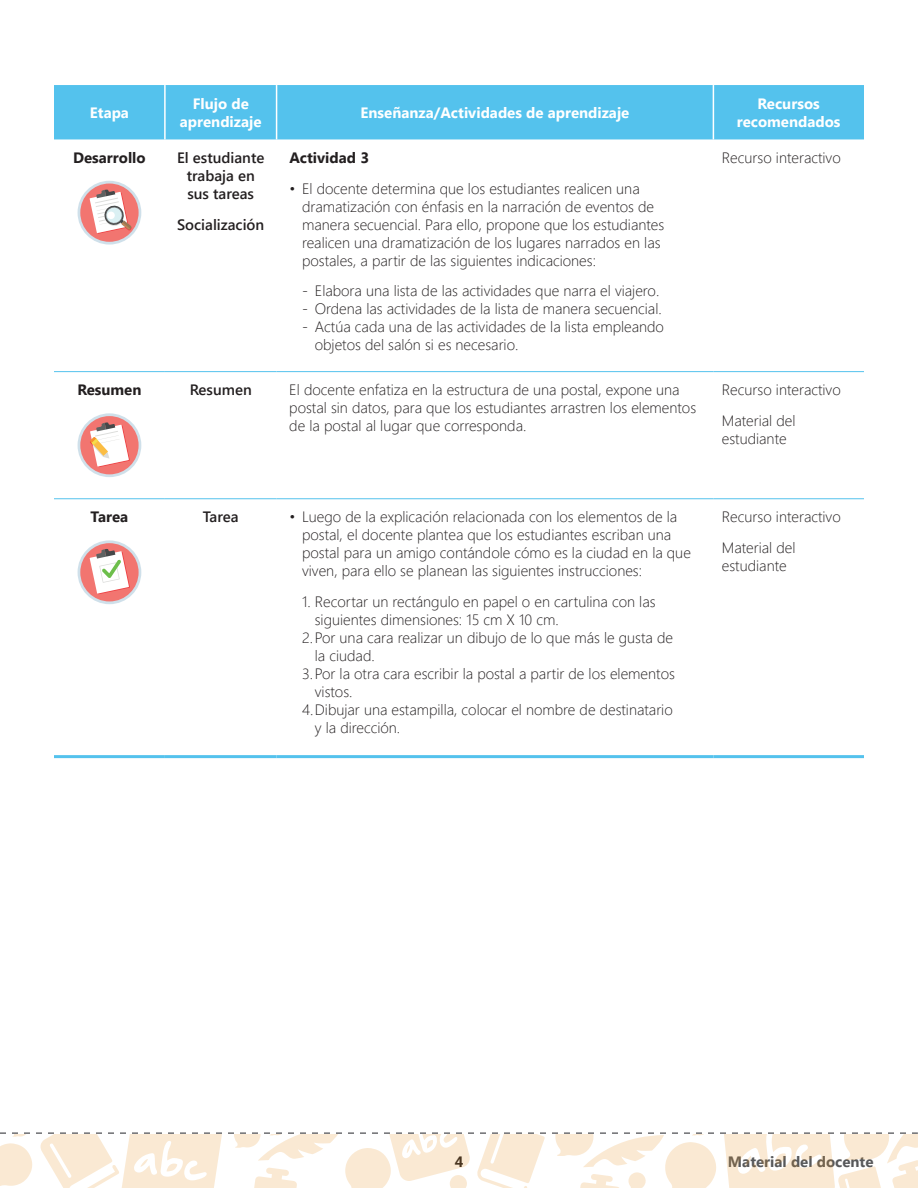
<style>
.page{position:relative;width:918px;height:1188px;background:#fff}
.page>*{position:absolute;margin:0;border:0;box-sizing:border-box;transform-origin:0 0}
.t1{font:300 15px/18px "Segoe UI";color:#231f20}
.t2{font:700 15px/18px "Segoe UI";color:#fff;text-align:center}
.t3{font:600 15px/18px "Segoe UI";color:#231f20;text-align:center}
.t4{font:700 15px "Segoe UI";color:#231f20}
.t5{font:700 15px "Segoe UI";color:#57585a}
</style>
<div class="page">
<svg style="left:0;top:1132px;width:918px;height:56px"></svg>
<div style="left:54px;top:85px;width:810px;height:54px;background:#54c2ed"></div>
<hr style="left:164px;top:85px;width:2px;height:54px;background:#fff">
<hr style="left:276px;top:85px;width:1px;height:54px;background:#fff">
<hr style="left:713px;top:85px;width:1px;height:54px;background:#fff">
<hr style="left:54px;top:371px;width:111px;height:1px;background:#54c2ed">
<hr style="left:165px;top:371px;width:112px;height:1px;background:#54c2ed">
<hr style="left:277px;top:371px;width:436px;height:1px;background:#54c2ed">
<hr style="left:713px;top:371px;width:151px;height:1px;background:#54c2ed">
<hr style="left:54px;top:755px;width:111px;height:3px;background:#54c2ed">
<hr style="left:165px;top:755px;width:112px;height:3px;background:#54c2ed">
<hr style="left:277px;top:755px;width:436px;height:3px;background:#54c2ed">
<hr style="left:713px;top:755px;width:151px;height:3px;background:#54c2ed">
<hr style="left:54px;top:498px;width:111px;height:1px;background:#54c2ed">
<hr style="left:165px;top:498px;width:112px;height:1px;background:#54c2ed">
<hr style="left:277px;top:498px;width:436px;height:1px;background:#54c2ed">
<hr style="left:713px;top:498px;width:151px;height:1px;background:#54c2ed">
<svg style="left:78px;top:181px;width:63px;height:64px"></svg>
<div style="left:80px;top:184px;width:59px;height:58px;background:#f27570;border-radius:50%"></div>
<svg style="left:90px;top:189px;width:42px;height:45px"></svg>
<svg style="left:78px;top:413px;width:63px;height:64px"></svg>
<div style="left:80px;top:416px;width:59px;height:58px;background:#f27570;border-radius:50%"></div>
<svg style="left:90px;top:422px;width:40px;height:45px"></svg>
<svg style="left:78px;top:540px;width:63px;height:64px"></svg>
<div style="left:80px;top:543px;width:59px;height:58px;background:#f27570;border-radius:50%"></div>
<svg style="left:90px;top:549px;width:40px;height:45px"></svg>
<p class="t2" style="left:90px;top:103px;width:41px">Etapa</p>
<p class="t2" style="left:180px;top:94px;width:83px">Flujo de aprendizaje</p>
<p class="t2" style="left:361px;top:103px;width:270px">Enseñanza/Actividades de aprendizaje</p>
<p class="t2" style="left:737px;top:94px;width:105px">Recursos recomendados</p>
<p class="t4" style="left:73px;top:147px;width:74px">Desarrollo</p>
<p class="t3" style="left:177px;top:148px;width:89px">El estudiante trabaja en sus tareas</p>
<p class="t3" style="left:177px;top:215px;width:89px">Socialización</p>
<p class="t4" style="left:289px;top:147px;width:81px">Actividad 3</p>
<p class="t1" style="left:302px;top:179px;width:364px;text-indent:-13px">• El docente determina que los estudiantes realicen una dramatización con énfasis en la narración de eventos de manera secuencial. Para ello, propone que los estudiantes realicen una dramatización de los lugares narrados en las postales, a partir de las siguientes indicaciones:</p>
<p class="t1" style="left:302px;top:281px;width:359px">- Elabora una lista de las actividades que narra el viajero.</p>
<p class="t1" style="left:302px;top:299px;width:361px">- Ordena las actividades de la lista de manera secuencial.</p>
<p class="t1" style="left:315px;top:317px;width:351px;text-indent:-13px">- Actúa cada una de las actividades de la lista empleando objetos del salón si es necesario.</p>
<p class="t1" style="left:722px;top:148px;width:120px">Recurso interactivo</p>
<p class="t4" style="left:77px;top:379px;width:66px">Resumen</p>
<p class="t3" style="left:190px;top:381px;width:64px">Resumen</p>
<p class="t1" style="left:289px;top:380px;width:408px">El docente enfatiza en la estructura de una postal, expone una postal sin datos, para que los estudiantes arrastren los elementos de la postal al lugar que corresponda.</p>
<p class="t1" style="left:722px;top:374px;width:120px;line-height:30.8px">Recurso interactivo<br>Material del</p>
<p class="t1" style="left:722px;top:429px;width:66px">estudiante</p>
<p class="t4" style="left:91px;top:506px;width:39px">Tarea</p>
<p class="t3" style="left:203px;top:508px;width:37px">Tarea</p>
<p class="t1" style="left:302px;top:507px;width:390px;text-indent:-13px">• Luego de la explicación relacionada con los elementos de la postal, el docente plantea que los estudiantes escriban una postal para un amigo contándole cómo es la ciudad en la que viven, para ello se planean las siguientes instrucciones:</p>
<p class="t1" style="left:315px;top:592px;width:342px;text-indent:-13px">1. Recortar un rectángulo en papel o en cartulina con las siguientes dimensiones: 15 cm X 10 cm.</p>
<p class="t1" style="left:315px;top:628px;width:360px;text-indent:-13px">2. Por una cara realizar un dibujo de lo que más le gusta de la ciudad.</p>
<p class="t1" style="left:315px;top:664px;width:362px;text-indent:-13px">3. Por la otra cara escribir la postal a partir de los elementos vistos.</p>
<p class="t1" style="left:315px;top:700px;width:359px;text-indent:-13px">4. Dibujar una estampilla, colocar el nombre de destinatario y la dirección.</p>
<p class="t1" style="left:722px;top:501px;width:120px;line-height:30.8px">Recurso interactivo<br>Material del</p>
<p class="t1" style="left:722px;top:556px;width:66px">estudiante</p>
<p class="t4" style="left:455px;top:1151px;width:10px">4</p>
<p class="t5" style="left:728px;top:1151px;width:147px">Material del docente</p>
</div>
